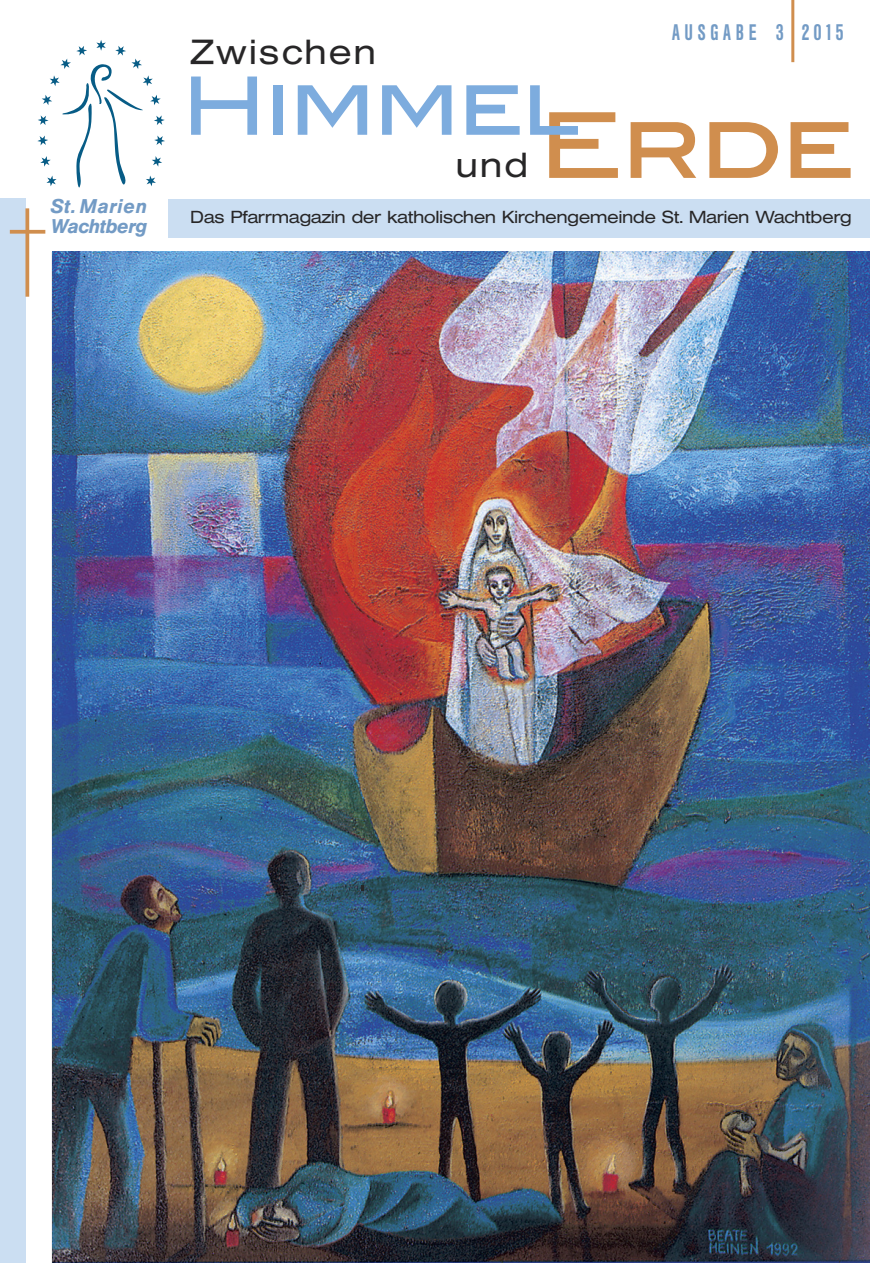
<style>
.page{position:relative;width:893px;height:1263px;background:#fff}
.page>*{position:absolute;margin:0;border:0;box-sizing:border-box;transform-origin:0 0}
.t1{font:90.75px "Blair Md ITCTT Medium";color:#d08e4e}
.t2{font:80.4px "Blair Md ITCTT Medium";letter-spacing:-.025em;color:#7dacde}
.t3{font:300 34.65px "Helvetica Extended BQ";letter-spacing:.075em;color:#272627}
.t4{font:500 22.5px "Helvetica Con BQ";letter-spacing:.245em;color:#739bc5;scale:.87 1}
.t5{font:italic 500 19.65px/20.2px "Helvetica BQ";letter-spacing:.005em;color:#739bc5}
.t6{font:300 17.4px "Helvetica Extended BQ";color:#272627}
</style>
<div class="page">
<img style="left:52px;top:252px;width:818px;height:1011px">
<div style="left:0;top:198px;width:26px;height:1065px;background:#cbdef2"></div>
<div style="left:168px;top:199px;width:702px;height:38px;background:#cbdef2"></div>
<svg style="left:37px;top:40px;width:128px;height:148px"></svg>
<svg style="left:25px;top:208px;width:4px;height:89px"></svg>
<svg style="left:10px;top:230px;width:35px;height:4px"></svg>
<hr style="left:791px;top:0;width:3px;height:62px;background:#d08e4e">
<p class="t5" style="left:51px;top:196px;width:98px">St. Marien<br>Wachtberg</p>
<h3 class="t3" style="left:191px;top:33px;width:186px">Zwischen</h3>
<p class="t4" style="left:672px;top:20px;width:199px">AUSGABE 3 2015</p>
<h2 class="t2" style="left:181px;top:57px;width:400px">Himmel</h2>
<h1 class="t1" style="left:538px;top:90px;width:318px">Erde</h1>
<h3 class="t3" style="left:456px;top:146px;width:73px">und</h3>
<p class="t6" style="left:191px;top:207px;width:663px">Das Pfarrmagazin der katholischen Kirchengemeinde St. Marien Wachtberg</p>
</div>
